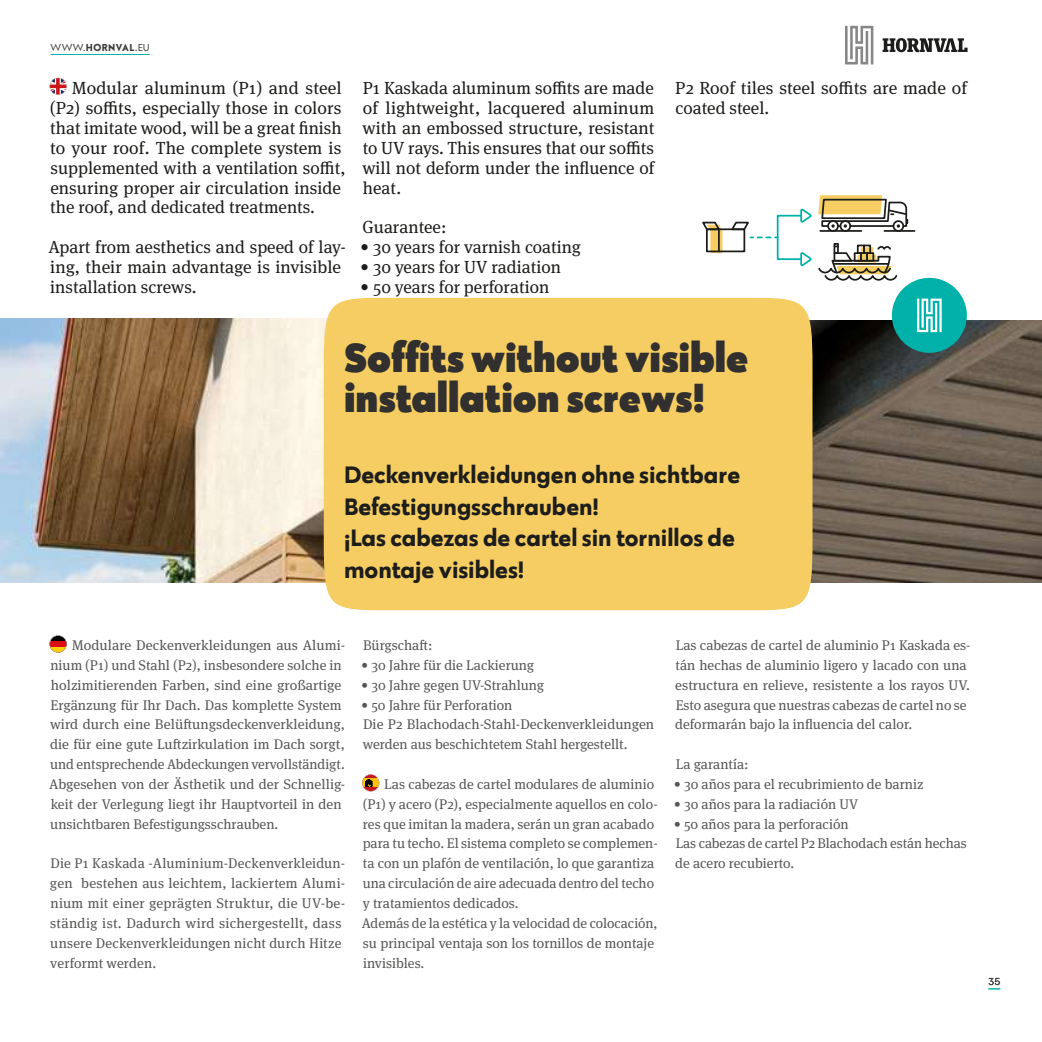
<style>
.page{position:relative;width:1042px;height:1042px;background:#fff}
.page>*{position:absolute;margin:0;border:0;box-sizing:border-box;transform-origin:0 0}
.t1{font:900 42px/39.7px "Galatea";color:#31302f}
.t2{font:700 24.5px/31.5px "Galatea";color:#1d1d1b}
.t3{font:17.5px/19.8px "Meta Serif Pro";color:#1d1d1b}
.t4{font:14px/19.8px "Meta Serif Pro";color:#575756}
.t5{font:10.5px "Galatea";letter-spacing:.02em;color:#3c3c3b}
.s1{font-weight:700}
</style>
<div class="page">
<img style="left:812px;top:321px;width:230px;height:261px">
<img style="left:0;top:319px;width:324px;height:263px">
<div style="left:706px;top:228px;width:39px;height:24px;border:2px solid #1d1d1b"></div>
<svg style="left:702px;top:221px;width:20px;height:32px"></svg>
<div style="left:833px;top:243px;width:6px;height:11px;border:2px solid #1d1d1b"></div>
<hr style="left:884px;top:230px;width:30px;height:2px;background:#1d1d1b">
<svg style="left:729px;top:220px;width:48px;height:18px"></svg>
<div style="left:777px;top:215px;width:25px;height:45px;border:2px solid #00b1aa"></div>
<svg style="left:799px;top:245px;width:99px;height:36px"></svg>
<svg style="left:799px;top:195px;width:109px;height:37px"></svg>
<div style="left:324px;top:298px;width:488px;height:312px;background:#f5cd62"></div>
<svg style="left:50px;top:78px;width:17px;height:17px"></svg>
<svg style="left:50px;top:635px;width:17px;height:17px"></svg>
<svg style="left:362px;top:774px;width:17px;height:17px"></svg>
<div style="left:892px;top:278px;width:75px;height:75px;background:#00b1aa;border-radius:50%"></div>
<svg style="left:917px;top:298px;width:24px;height:34px"></svg>
<svg style="left:882px;top:38px;width:85px;height:14px"></svg>
<svg style="left:845px;top:26px;width:28px;height:38px"></svg>
<hr style="left:51px;top:54px;width:99px;height:1px;background:#00b1aa">
<svg style="left:988px;top:988px;width:12px;height:1px"></svg>
<p class="t5" style="left:51px;top:40px;width:101px">WWW.<span class="s1">HORNVAL</span>.EU</p>
<p class="t3" style="left:50px;top:77px;width:298px;text-indent:22px">Modular aluminum (P1) and steel (P2) soffits, especially those in colors that imitate wood, will be a great finish to your roof. The complete system is supplemented with a ventilation soffit, ensuring proper air circulation inside the roof, and dedicated treatments.</p>
<p class="t3" style="left:49px;top:236px;width:299px">Apart from aesthetics and speed of lay&shy;ing, their main advantage is invisible installation screws.</p>
<p class="t3" style="left:362px;top:77px;width:293px;text-align:justify">P1 Kaskada aluminum soffits are made of lightweight, lacquered aluminum with an embossed structure, resistant to UV rays. This ensures that our soffits will not deform under the influence of heat.</p>
<p class="t3" style="left:362px;top:216px;width:85px">Guarantee:</p>
<p class="t3" style="left:360px;top:236px;width:222px">• 30 years for varnish coating</p>
<p class="t3" style="left:360px;top:256px;width:202px">• 30 years for UV radiation</p>
<p class="t3" style="left:360px;top:276px;width:190px">• 50 years for perforation</p>
<p class="t3" style="left:675px;top:77px;width:293px">P2 Roof tiles steel soffits are made of coated steel.</p>
<h1 class="t1" style="left:344px;top:337px;width:406px">Soffits without visible installation screws!</h1>
<h2 class="t2" style="left:344px;top:458px;width:398px">Deckenverkleidungen ohne sichtbare<br>Befestigungsschrauben!<br>¡Las cabezas de cartel sin tornillos de montaje visibles!</h2>
<p class="t4" style="left:49px;top:634px;width:298px;text-indent:23px">Modulare Deckenverkleidungen aus Alumi&shy;nium (P1) und Stahl (P2), insbesondere solche in holzimitierenden Farben, sind eine großartige Ergänzung für Ihr Dach. Das komplette System wird durch eine Belüftungsdeckenverkleidung, die für eine gute Luftzirkulation im Dach sorgt, und entsprechende Abdeckungen vervollständigt.<br>Abgesehen von der Ästhetik und der Schnellig&shy;keit der Verlegung liegt ihr Hauptvorteil in den unsichtbaren Befestigungsschrauben.</p>
<p class="t4" style="left:50px;top:853px;width:297px">Die P1 Kaskada -Aluminium-Deckenverkleidun&shy;gen bestehen aus leichtem, lackiertem Alumi&shy;nium mit einer geprägten Struktur, die UV-be&shy;ständig ist. Dadurch wird sichergestellt, dass unsere Deckenverkleidungen nicht durch Hitze verformt werden.</p>
<p class="t4" style="left:363px;top:634px;width:71px">Bürgschaft:</p>
<p class="t4" style="left:361px;top:654px;width:175px">• 30 Jahre für die Lackierung</p>
<p class="t4" style="left:361px;top:674px;width:185px">• 30 Jahre gegen UV-Strahlung</p>
<p class="t4" style="left:361px;top:694px;width:294px">• 50 Jahre für Perforation<br>Die P2 Blachodach-Stahl-Deckenverkleidungen werden aus beschichtetem Stahl hergestellt.</p>
<p class="t4" style="left:362px;top:773px;width:297px;text-indent:22px">Las cabezas de cartel modulares de aluminio (P1) y acero (P2), especialmente aquellos en colo&shy;res que imitan la madera, serán un gran acabado para tu techo. El sistema completo se complemen&shy;ta con un plafón de ventilación, lo que garantiza una circulación de aire adecuada dentro del techo y tratamientos dedicados.<br>Además de la estética y la velocidad de colocación, su principal ventaja son los tornillos de montaje invisibles.</p>
<p class="t4" style="left:675px;top:634px;width:297px">Las cabezas de cartel de aluminio P1 Kaskada es&shy;tán hechas de aluminio ligero y lacado con una estructura en relieve, resistente a los rayos UV.<br>Esto asegura que nuestras cabezas de cartel no se deformarán bajo la influencia del calor.</p>
<p class="t4" style="left:676px;top:753px;width:74px">La garantía:</p>
<p class="t4" style="left:674px;top:773px;width:251px">• 30 años para el recubrimiento de barniz</p>
<p class="t4" style="left:674px;top:793px;width:186px">• 30 años para la radiación UV</p>
<p class="t4" style="left:674px;top:813px;width:295px">• 50 años para la perforación<br>Las cabezas de cartel P2 Blachodach están hechas de acero recubierto.</p>
<p class="t5" style="left:988px;top:975px;width:13px">35</p>
</div>
